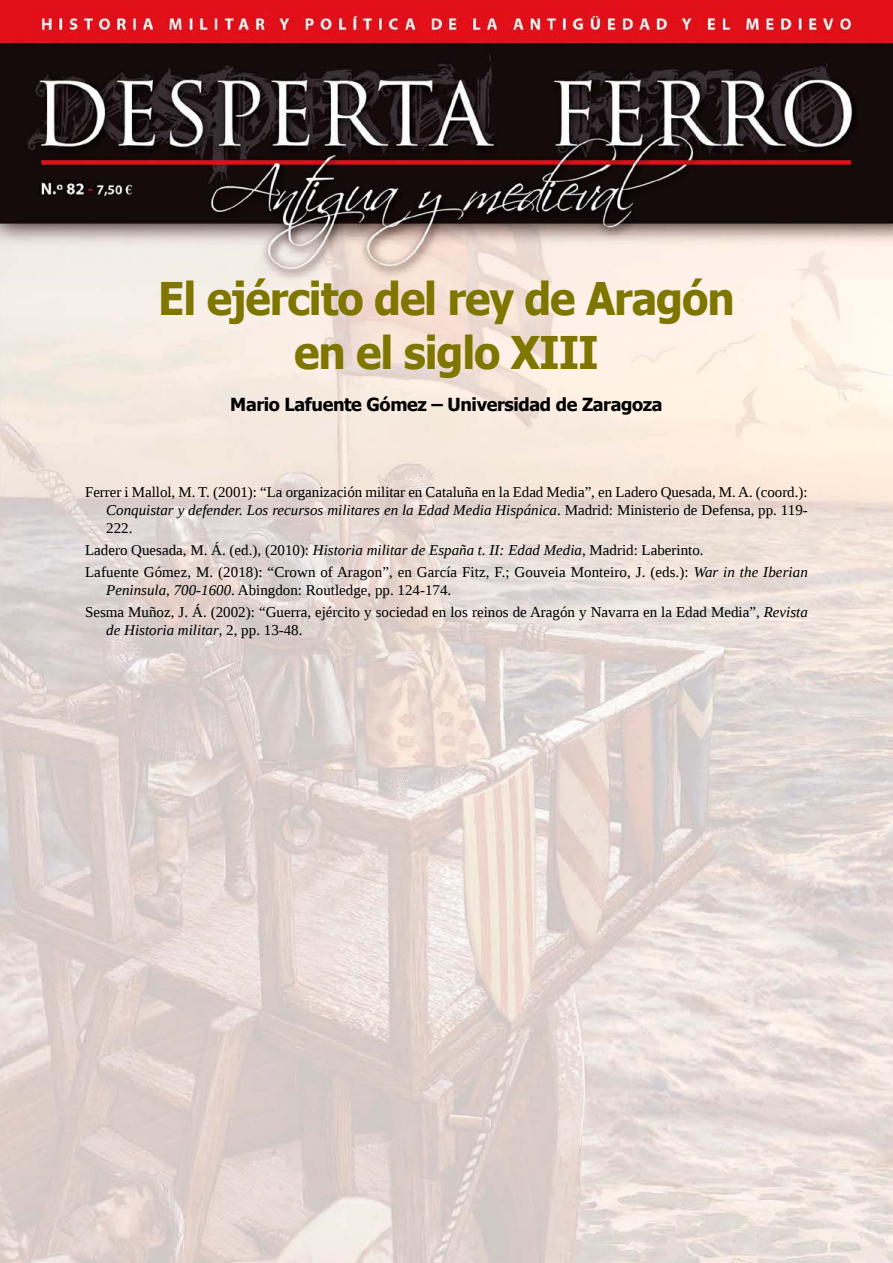
<style>
.page{position:relative;width:893px;height:1263px;background:#fff}
.page>*{position:absolute;margin:0;border:0;box-sizing:border-box;transform-origin:0 0}
.t1{font:700 45px/54px "Tahoma";letter-spacing:-.025em;color:#7f7600;text-align:center;scale:.95 1}
.t2{font:700 18px "Tahoma";letter-spacing:-.02em;color:#000}
.t3{font:15px/18px "Liberation Serif";color:#000}
.t4{font:italic 15px "Liberation Serif";color:#000}
.s1{font-style:italic}
.s2{font-style:normal}
</style>
<div class="page">
<img style="left:0;top:0;width:893px;height:1263px">
<h1 class="t1" style="left:158px;top:274px;width:608px">El ejército del rey de Aragón en el siglo XIII</h1>
<p class="t2" style="left:230px;top:396px;width:434px">Mario Lafuente Gómez – Universidad de Zaragoza</p>
<p class="t3" style="left:106px;top:482px;width:703px;text-align:justify;text-indent:-21px">Ferrer i Mallol, M. T. (2001): “La organización militar en Cataluña en la Edad Media”, en Ladero Quesada, M. A. (coord.):<br><span class="s1">Conquistar y defender. Los recursos militares en la Edad Media Hispánica</span>. Madrid: Ministerio de Defensa, pp. 119- 222.</p>
<p class="t3" style="left:85px;top:539px;width:724px;line-height:22.2px">Ladero Quesada, M. Á. (ed.), (2010): <span class="s1">Historia militar de España t. II: Edad Media</span>, Madrid: Laberinto.<br>Lafuente Gómez, M. (2018): “Crown of Aragon”, en García Fitz, F.; Gouveia Monteiro, J. (eds.): <span class="s1">War in the Iberian</span></p>
<p class="t3" style="left:85px;top:579px;width:724px;line-height:22.2px;text-indent:21px"><span class="s1">Peninsula, 700-1600</span>. Abingdon: Routledge, pp. 124-174.<br>Sesma Muñoz, J. Á. (2002): “Guerra, ejército y sociedad en los reinos de Aragón y Navarra en la Edad Media”, <span class="s1">Revista</span></p>
<p class="t4" style="left:106px;top:625px;width:198px">de Historia militar<span class="s2">, 2, pp. 13-48.</span></p>
</div>
